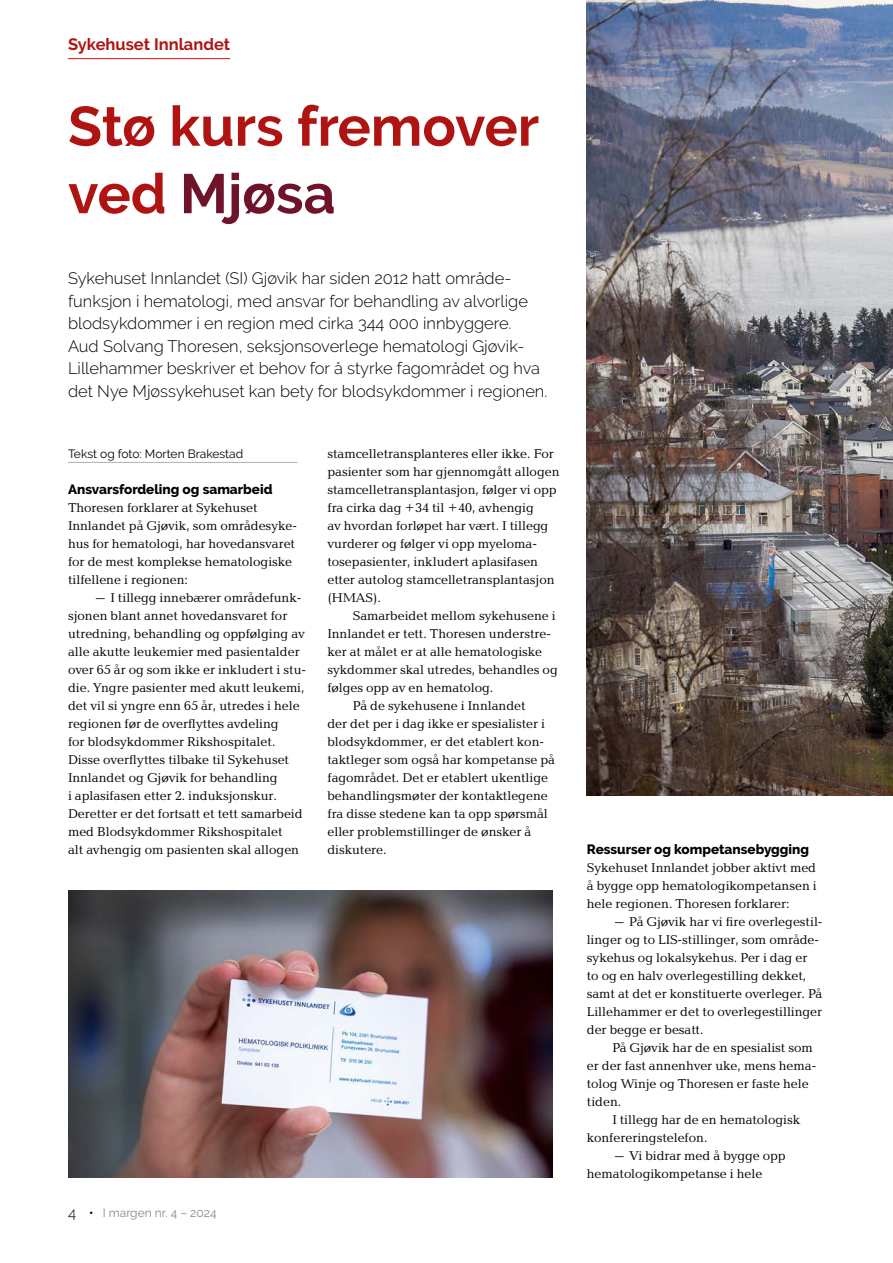
<style>
.page{position:relative;width:893px;height:1263px;background:#fff}
.page>*{position:absolute;margin:0;border:0;box-sizing:border-box;transform-origin:0 0}
.t1{font:700 55.5px/67.5px "Raleway";color:#af1412}
.t2{font:300 16.5px/22.5px "Raleway";color:#000}
.t3{font:700 16.5px "Raleway";color:#af1412}
.t4{font:800 13.5px "Raleway";color:#000}
.t5{font:13.2px/18px "Baltica";color:#000}
.t6{font:12px "Raleway";color:#000}
.t7{font:12px "Raleway";color:#868786}
.s1{color:#6e1329}
.s2{font-weight:300;font-size:15px;color:#000}
.s3{font-weight:600;color:#000}
</style>
<div class="page">
<hr style="left:68px;top:462px;width:230px;height:1px;background:#b1b2b3">
<hr style="left:68px;top:58px;width:162px;height:1px;background:#dd2830">
<img style="left:587px;top:0;width:306px;height:796px">
<img style="left:68px;top:890px;width:485px;height:288px">
<p class="t3" style="left:68px;top:34px;width:164px">Sykehuset Innlandet</p>
<h1 class="t1" style="left:68px;top:93px;width:473px">Stø kurs fremover ved <span class="s1">Mjøsa</span></h1>
<p class="t2" style="left:68px;top:267px;width:481px">Sykehuset Innlandet (SI) Gjøvik har siden 2012 hatt område&shy;funksjon i hematologi, med ansvar for behandling av alvorlige blodsykdommer i en region med cirka 344 000 innbyggere.<br>Aud Solvang Thoresen, seksjonsoverlege hematologi Gjøvik-Lillehammer beskriver et behov for å styrke fagområdet og hva det Nye Mjøssykehuset kan bety for blodsykdommer i regionen.</p>
<p class="t6" style="left:68px;top:447px;width:177px">Tekst og foto: Morten Brakestad</p>
<p class="t4" style="left:68px;top:482px;width:206px">Ansvarsfordeling og samarbeid</p>
<p class="t5" style="left:68px;top:499px;width:231px">Thoresen forklarer at Sykehuset Innlandet på Gjøvik, som områdesyke&shy;hus for hematologi, har hovedansvaret for de mest komplekse hematologiske tilfellene i regionen:</p>
<p class="t5" style="left:68px;top:589px;width:240px;text-indent:26px">– I tillegg innebærer områdefunk&shy;sjonen blant annet hovedansvaret for utredning, behandling og oppfølging av alle akutte leukemier med pasientalder over 65 år og som ikke er inkludert i stu&shy;die. Yngre pasienter med akutt leukemi, det vil si yngre enn 65 år, utredes i hele regionen før de overflyttes avdeling<br>for blodsykdommer Rikshospitalet.<br>Disse overflyttes tilbake til Sykehuset Innlandet og Gjøvik for behandling<br>i aplasifasen etter 2. induksjonskur.<br>Deretter er det fortsatt et tett samarbeid med Blodsykdommer Rikshospitalet<br>alt avhengig om pasienten skal allogen</p>
<p class="t7" style="left:68px;top:1206px;width:150px"><span class="s2">4</span> <span class="s3">•</span> I margen nr. 4 – 2024</p>
<p class="t5" style="left:327px;top:445px;width:234px">stamcelletransplanteres eller ikke. For pasienter som har gjennomgått allogen stamcelletransplantasjon, følger vi opp fra cirka dag +34 til +40, avhengig<br>av hvordan forløpet har vært. I tillegg vurderer og følger vi opp myeloma&shy;tosepasienter, inkludert aplasifasen etter autolog stamcelletransplantasjon (HMAS).</p>
<p class="t5" style="left:353px;top:607px;width:204px">Samarbeidet mellom sykehusene i</p>
<p class="t5" style="left:327px;top:625px;width:225px">Innlandet er tett. Thoresen understre-</p>
<p class="t5" style="left:327px;top:643px;width:216px">ker at målet er at alle hematologiske</p>
<p class="t5" style="left:327px;top:661px;width:232px">sykdommer skal utredes, behandles og</p>
<p class="t5" style="left:327px;top:679px;width:168px">følges opp av en hematolog.</p>
<p class="t5" style="left:353px;top:697px;width:174px">På de sykehusene i Innlandet</p>
<p class="t5" style="left:327px;top:715px;width:219px">der det per i dag ikke er spesialister i</p>
<p class="t5" style="left:327px;top:733px;width:218px">blodsykdommer, er det etablert kon-</p>
<p class="t5" style="left:327px;top:751px;width:229px">taktleger som også har kompetanse på</p>
<p class="t5" style="left:327px;top:769px;width:222px">fagområdet. Det er etablert ukentlige</p>
<p class="t5" style="left:327px;top:787px;width:222px">behandlingsmøter der kontaktlegene</p>
<p class="t5" style="left:327px;top:805px;width:222px">fra disse stedene kan ta opp spørsmål</p>
<p class="t5" style="left:327px;top:823px;width:205px">eller problemstillinger de ønsker å</p>
<p class="t5" style="left:327px;top:841px;width:61px">diskutere.</p>
<p class="t4" style="left:587px;top:842px;width:224px">Ressurser og kompetansebygging</p>
<p class="t5" style="left:587px;top:859px;width:231px;text-align:justify">Sykehuset Innlandet jobber aktivt med å bygge opp hematologikompetansen i hele regionen. Thoresen forklarer:</p>
<p class="t5" style="left:587px;top:913px;width:237px;text-indent:26px">– På Gjøvik har vi fire overlegestil&shy;linger og to LIS-stillinger, som område&shy;sykehus og lokalsykehus. Per i dag er<br>to og en halv overlegestilling dekket, samt at det er konstituerte overleger. På Lillehammer er det to overlegestillinger der begge er besatt.</p>
<p class="t5" style="left:587px;top:1039px;width:231px;text-indent:26px">På Gjøvik har de en spesialist som er der fast annenhver uke, mens hema&shy;tolog Winje og Thoresen er faste hele tiden.</p>
<p class="t5" style="left:587px;top:1111px;width:215px;text-indent:26px">I tillegg har de en hematologisk konfereringstelefon.</p>
<p class="t5" style="left:587px;top:1147px;width:200px;text-indent:26px">– Vi bidrar med å bygge opp hematologikompetanse i hele</p>
</div>
